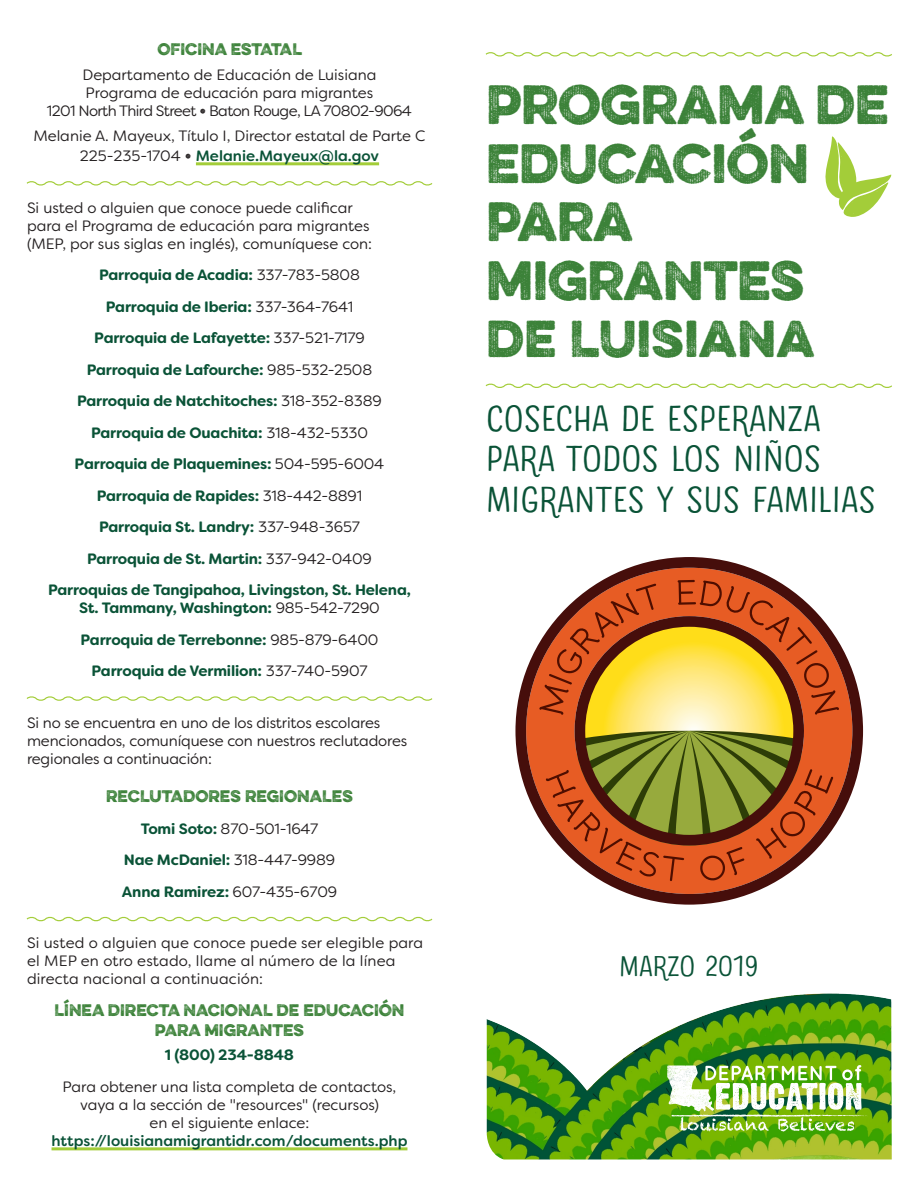
<style>
.page{position:relative;width:918px;height:1188px;background:#fff}
.page>*{position:absolute;margin:0;border:0;box-sizing:border-box;transform-origin:0 0}
.t1{font:49.5px/58.5px "Eveleth";letter-spacing:-.01em;color:#3c8239}
.t2{font:46.5px "Eveleth";color:#3c8239}
.t3{font:36px/40.5px "Sofa Sans Hand Mono";color:#0a5337}
.t4{font:28.5px "Sofa Sans Hand Mono";color:#0a5337}
.Body{font:15px/18px "Filson Soft";color:#231f20}
.Body-2{font:700 15px/18px "Filson Soft";letter-spacing:-.01em;color:#0a5337;text-align:center}
.t5{font:15px/19.8px "Eveleth";color:#3c8239;text-align:center}
.Body-3{font:15px "Filson Soft";letter-spacing:-.04em;color:#231f20}
.t6{font:500 15px "Filson Soft";color:#0a5337}
.s1{font-family:"Eveleth"}
.s2{font-weight:400;color:#231f20}
.s3{font-family:"Eveleth";font-weight:400;color:#231f20}
.s4{font-weight:700;color:#0a5337}
.s5{font-weight:500;color:#0a5337}
</style>
<div class="page">
<hr style="left:196px;top:162px;width:183px;height:3px;background:#a3cd39">
<svg style="left:26px;top:181px;width:407px;height:5px"></svg>
<svg style="left:26px;top:696px;width:407px;height:5px"></svg>
<svg style="left:26px;top:916px;width:407px;height:6px"></svg>
<hr style="left:52px;top:1147px;width:355px;height:3px;background:#a3cd39">
<svg style="left:485px;top:52px;width:407px;height:5px"></svg>
<svg style="left:485px;top:383px;width:407px;height:5px"></svg>
<svg style="left:825px;top:136px;width:66px;height:81px"></svg>
<img style="left:487px;top:993px;width:405px;height:166px">
<svg style="left:667px;top:1065px;width:195px;height:67px"></svg>
<img style="left:671px;top:1114px;width:90px;height:3px">
<svg style="left:515px;top:557px;width:348px;height:348px"></svg>
<svg style="left:539px;top:580px;width:300px;height:301px;background:#bd7e3c"></svg>
<p class="t5" style="left:157px;top:39px;width:146px">OFICINA ESTATAL</p>
<p class="Body" style="left:83px;top:66px;width:295px">Departamento de Educación de Luisiana</p>
<p class="Body" style="left:86px;top:84px;width:289px">Programa de educación para migrantes</p>
<p class="Body-3" style="left:47px;top:101px;width:367px">1201 North Third Street <span class="s1">•</span> Baton Rouge, LA 70802-9064</p>
<p class="Body" style="left:33px;top:126px;width:394px">Melanie A. Mayeux, Título I, Director estatal de Parte C</p>
<p class="t6" style="left:80px;top:146px;width:301px"><span class="s2">225-235-1704</span> <span class="s3">•</span> Melanie.Mayeux@la.gov</p>
<p class="Body" style="left:27px;top:198px;width:347px">Si usted o alguien que conoce puede calificar para el Programa de educación para migrantes (MEP, por sus siglas en inglés), comuníquese con:</p>
<p class="Body-2" style="left:99px;top:266px;width:262px">Parroquia de Acadia: <span class="s2">337-783-5808</span></p>
<p class="Body-2" style="left:106px;top:297px;width:249px">Parroquia de Iberia: <span class="s2">337-364-7641</span></p>
<p class="Body-2" style="left:94px;top:329px;width:272px">Parroquia de Lafayette: <span class="s2">337-521-7179</span></p>
<p class="Body-2" style="left:87px;top:360px;width:287px">Parroquia de Lafourche: <span class="s2">985-532-2508</span></p>
<p class="Body-2" style="left:77px;top:392px;width:306px">Parroquia de Natchitoches: <span class="s2">318-352-8389</span></p>
<p class="Body-2" style="left:91px;top:423px;width:278px">Parroquia de Ouachita: <span class="s2">318-432-5330</span></p>
<p class="Body-2" style="left:75px;top:455px;width:311px">Parroquia de Plaquemines: <span class="s2">504-595-6004</span></p>
<p class="Body-2" style="left:97px;top:486px;width:267px">Parroquia de Rapides: <span class="s2">318-442-8891</span></p>
<p class="Body-2" style="left:99px;top:518px;width:262px">Parroquia St. Landry: <span class="s2">337-948-3657</span></p>
<p class="Body-2" style="left:87px;top:549px;width:286px">Parroquia de St. Martin: <span class="s2">337-942-0409</span></p>
<p class="Body-2" style="left:48px;top:581px;width:364px">Parroquias de Tangipahoa, Livingston, St. Helena,<br>St. Tammany, Washington: <span class="s2">985-542-7290</span></p>
<p class="Body-2" style="left:81px;top:630px;width:299px">Parroquia de Terrebonne: <span class="s2">985-879-6400</span></p>
<p class="Body-2" style="left:92px;top:662px;width:277px">Parroquia de Vermilion: <span class="s2">337-740-5907</span></p>
<p class="Body" style="left:27px;top:714px;width:382px">Si no se encuentra en uno de los distritos escolares mencionados, comuníquese con nuestros reclutadores regionales a continuación:</p>
<p class="t5" style="left:106px;top:786px;width:248px">RECLUTADORES REGIONALES</p>
<p class="Body" style="left:141px;top:819px;width:179px"><span class="s4">Tomi Soto:</span> 870-501-1647</p>
<p class="Body-2" style="left:124px;top:851px;width:213px">Nae McDaniel: <span class="s2">318-447-9989</span></p>
<p class="Body-2" style="left:122px;top:882px;width:217px">Anna Ramirez: <span class="s2">607-435-6709</span></p>
<p class="Body" style="left:27px;top:934px;width:398px">Si usted o alguien que conoce puede ser elegible para el MEP en otro estado, llame al número de la línea directa nacional a continuación:</p>
<p class="t5" style="left:55px;top:1000px;width:351px">LÍNEA DIRECTA NACIONAL DE EDUCACIÓN<br>PARA MIGRANTES</p>
<p class="Body-2" style="left:165px;top:1046px;width:131px">1 (800) 234-8848</p>
<p class="Body" style="left:52px;top:1078px;width:357px;text-align:center">Para obtener una lista completa de contactos, vaya a la sección de "resources" (recursos)<br>en el siguiente enlace: <span class="s5">https://louisianamigrantidr.com/documents.php</span></p>
<p class="t1" style="left:486px;top:74px;width:405px">PROGRAMA DE</p>
<p class="t1" style="left:486px;top:132px;width:324px">EDUCACIÓN<br>PARA<br>MIGRANTES</p>
<p class="t2" style="left:486px;top:303px;width:330px">DE LUISIANA</p>
<p class="t3" style="left:486px;top:402px;width:391px">COSECHA DE ESPERANZA<br>PARA TODOS LOS NIÑOS<br>MIGRANTES Y SUS FAMILIAS</p>
<p class="t4" style="left:619px;top:949px;width:141px">MARZO 2019</p>
</div>
